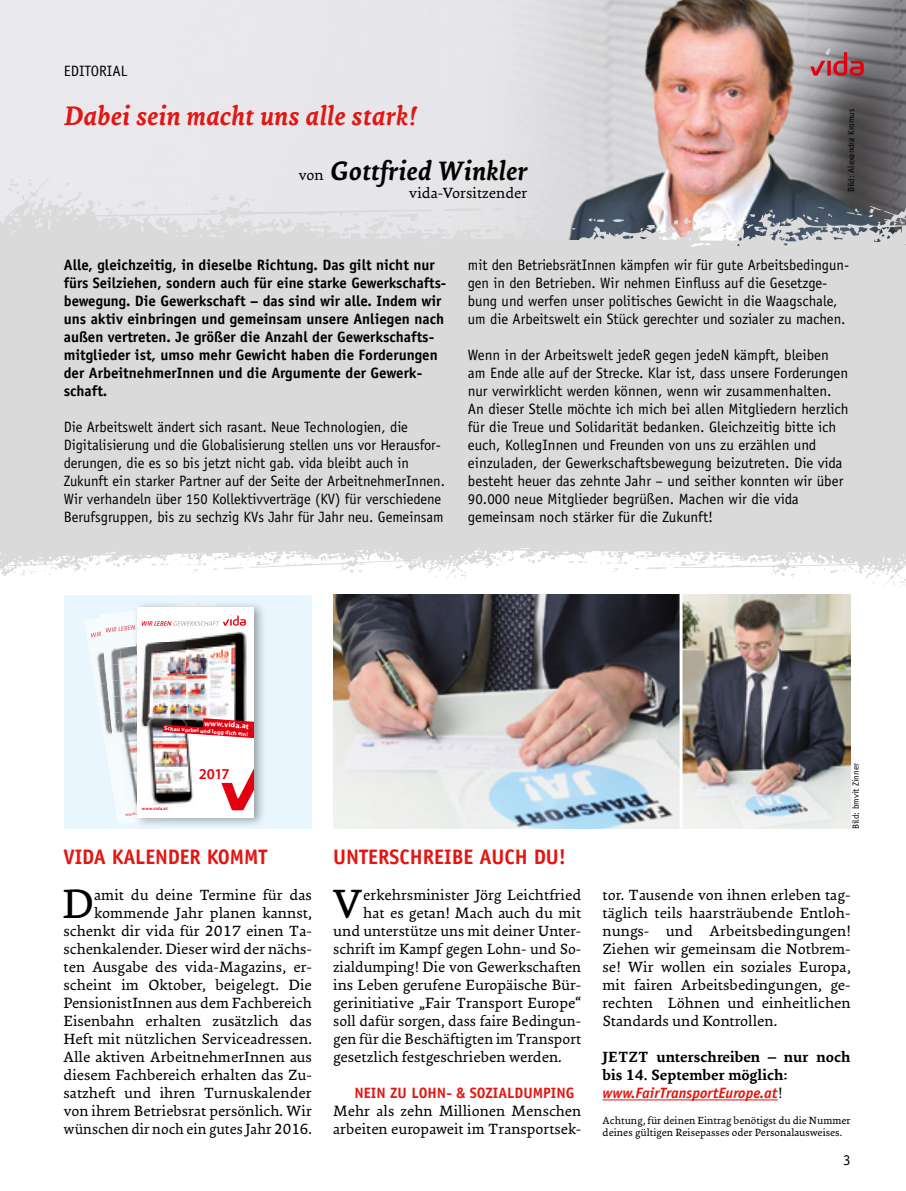
<style>
.page{position:relative;width:906px;height:1191px;background:#fff}
.page>*{position:absolute;margin:0;border:0;box-sizing:border-box;transform-origin:0 0}
.t1{font:41.4px "Ginkgo LT Pro";color:#000}
.t2{font:italic 700 27px/54.8px "Ginkgo LT Pro";color:#e31611}
.t3{font:700 21px "Officina Sans Std";letter-spacing:-.005em;color:#e31611}
.t4{font:600 15.15px "Myriad Pro";color:#e3000f}
.t5{font:15px/18px "Ginkgo LT Pro";color:#000;text-align:right}
.t6{font:15px/18px "Officina Sans Std";color:#000}
.t7{font:700 15px/18px "Officina Sans Std";color:#000}
.t8{font:700 15px/18px "Ginkgo LT Pro";color:#000}
.t9{font:italic 700 15px "Officina Sans Std";color:#e31611}
.t10{font:700 15px "Officina Sans Std";color:#e31611}
.t11{font:10.5px/12px "Ginkgo LT Pro";color:#000}
.t12{font:9px "Officina Sans Std";color:#000}
.t13{font:700 7.65px "Myriad Pro";color:#fff}
.t14{font:700 5.7px "Myriad Pro";color:#fff}
.t15{font:600 4.5px "Myriad Pro";letter-spacing:.03em;color:#e3000f}
.s1{font-weight:400;font-style:normal;font-size:15px;color:#000}
.s2{color:#000}
.s3{font-family:"Ginkgo LT Pro";font-weight:400;font-style:normal;color:#000}
</style>
<div class="page">
<div style="left:64px;top:595px;width:248px;height:234px;background:#e9f6fe"></div>
<img style="left:333px;top:595px;width:346px;height:233px">
<img style="left:0;top:0;width:906px;height:197px">
<div style="left:0;top:248px;width:906px;height:300px;background:#dadada"></div>
<svg style="left:0;top:548px;width:906px;height:40px"></svg>
<svg style="left:0;top:197px;width:906px;height:51px;background:#c3c3c6"></svg>
<svg style="left:57px;top:182px;width:27px;height:26px"></svg>
<svg style="left:210px;top:194px;width:9px;height:6px"></svg>
<svg style="left:8px;top:175px;width:42px;height:27px"></svg>
<svg style="left:868px;top:205px;width:14px;height:13px"></svg>
<svg style="left:229px;top:195px;width:26px;height:14px"></svg>
<svg style="left:846px;top:209px;width:16px;height:7px"></svg>
<svg style="left:802px;top:206px;width:30px;height:17px"></svg>
<svg style="left:769px;top:209px;width:6px;height:9px"></svg>
<svg style="left:352px;top:213px;width:8px;height:3px"></svg>
<svg style="left:588px;top:218px;width:17px;height:5px"></svg>
<svg style="left:743px;top:213px;width:12px;height:15px"></svg>
<svg style="left:341px;top:223px;width:19px;height:14px"></svg>
<svg style="left:681px;top:232px;width:5px;height:3px"></svg>
<svg style="left:424px;top:203px;width:130px;height:37px;background:#e0e0e2"></svg>
<svg style="left:132px;top:200px;width:14px;height:7px"></svg>
<svg style="left:98px;top:201px;width:24px;height:13px"></svg>
<svg style="left:366px;top:212px;width:52px;height:25px"></svg>
<svg style="left:721px;top:221px;width:11px;height:18px"></svg>
<svg style="left:280px;top:218px;width:15px;height:11px"></svg>
<svg style="left:645px;top:225px;width:11px;height:6px"></svg>
<svg style="left:810px;top:48px;width:53px;height:28px"></svg>
<svg style="left:827px;top:61px;width:4px;height:15px"></svg>
<hr style="left:602px;top:1099px;width:175px;height:1px;background:#e31611">
<img style="left:682px;top:595px;width:168px;height:233px">
<div style="left:132px;top:600px;width:134px;height:227px;background:#000;opacity:.35"></div>
<img style="left:85px;top:601px;width:169px;height:223px">
<p class="t6" style="left:64px;top:61px;width:65px">EDITORIAL</p>
<h2 class="t2" style="left:298px;top:89px;width:231px;text-indent:-234px">Dabei sein macht uns alle stark!<br><span class="s1">von</span> <span class="s2">Gottfried Winkler</span></h2>
<p class="t5" style="left:409px;top:184px;width:120px">vida-Vorsitzender</p>
<p class="t12" style="left:846px;top:192px;width:85px;rotate:-90deg">Bild: Alexandra Kromus</p>
<p class="t7" style="left:64px;top:256px;width:384px">Alle, gleichzeitig, in dieselbe Richtung. Das gilt nicht nur fürs Seilziehen, sondern auch für eine starke Gewerkschafts&shy;bewegung. Die Gewerkschaft – das sind wir alle. Indem wir uns aktiv einbringen und gemeinsam unsere Anliegen nach außen vertreten. Je größer die Anzahl der Gewerkschafts&shy;mitglieder ist, umso mehr Gewicht haben die Forderungen der ArbeitnehmerInnen und die Argumente der Gewerk&shy;schaft.</p>
<p class="t6" style="left:64px;top:418px;width:381px">Die Arbeitswelt ändert sich rasant. Neue Technologien, die Digitalisierung und die Globalisierung stellen uns vor Herausfor&shy;derungen, die es so bis jetzt nicht gab. vida bleibt auch in Zukunft ein starker Partner auf der Seite der ArbeitnehmerInnen.<br>Wir verhandeln über 150 Kollektivverträge (KV) für verschiedene Berufsgruppen, bis zu sechzig KVs Jahr für Jahr neu. Gemeinsam</p>
<p class="t6" style="left:468px;top:256px;width:383px">mit den BetriebsrätInnen kämpfen wir für gute Arbeitsbedingun&shy;gen in den Betrieben. Wir nehmen Einfluss auf die Gesetzge&shy;bung und werfen unser politisches Gewicht in die Waagschale, um die Arbeitswelt ein Stück gerechter und sozialer zu machen.</p>
<p class="t6" style="left:468px;top:346px;width:382px">Wenn in der Arbeitswelt jedeR gegen jedeN kämpft, bleiben am Ende alle auf der Strecke. Klar ist, dass unsere Forderungen nur verwirklicht werden können, wenn wir zusammenhalten.<br>An dieser Stelle möchte ich mich bei allen Mitgliedern herzlich für die Treue und Solidarität bedanken. Gleichzeitig bitte ich euch, KollegInnen und Freunden von uns zu erzählen und einzuladen, der Gewerkschaftsbewegung beizutreten. Die vida besteht heuer das zehnte Jahr – und seither konnten wir über 90.000 neue Mitglieder begrüßen. Machen wir die vida gemeinsam noch stärker für die Zukunft!</p>
<p class="t13" style="left:178px;top:718px;width:46px;rotate:-2deg">www.vida.at</p>
<p class="t14" style="left:139px;top:728px;width:85px;rotate:-2deg">Schau vorbei und logg dich ein!</p>
<p class="t4" style="left:199px;top:764px;width:32px">2017</p>
<p class="t15" style="left:142px;top:806px;width:27px">www.vida.at</p>
<p class="t13" style="left:205px;top:718px;width:46px;rotate:4deg">www.vida.at</p>
<p class="t14" style="left:165px;top:724px;width:85px;rotate:4deg">Schau vorbei und logg dich ein!</p>
<p class="t12" style="left:850px;top:829px;width:67px;rotate:-90deg">Bild: bmvit Zinner</p>
<h3 class="t3" style="left:64px;top:844px;width:205px">VIDA KALENDER KOMMT</h3>
<h1 class="t1" style="left:62px;top:878px;width:34px">D</h1>
<h3 class="t3" style="left:333px;top:844px;width:234px">UNTERSCHREIBE AUCH DU!</h3>
<p class="t5" style="left:64px;top:886px;width:250px">amit du deine Termine für das kommende Jahr planen kannst, schenkt dir vida für 2017 einen Ta&shy;schenkalender. Dieser wird der nächs&shy;ten Ausgabe des vida-Magazins, er&shy;scheint im Oktober, beigelegt. Die PensionistInnen aus dem Fachbereich Eisenbahn erhalten zusätzlich das Heft mit nützlichen Serviceadressen.<br>Alle aktiven ArbeitnehmerInnen aus diesem Fachbereich erhalten das Zu&shy;satzheft und ihren Turnuskalender von ihrem Betriebsrat persönlich. Wir wünschen dir noch ein gutes Jahr 2016.</p>
<h1 class="t1" style="left:332px;top:878px;width:32px">V</h1>
<p class="t5" style="left:363px;top:886px;width:220px">erkehrsminister Jörg Leichtfried</p>
<p class="t5" style="left:363px;top:904px;width:220px">hat es getan! Mach auch du mit</p>
<p class="t5" style="left:333px;top:922px;width:249px">und unterstütze uns mit deiner Unter-</p>
<p class="t5" style="left:333px;top:940px;width:249px">schrift im Kampf gegen Lohn- und So-</p>
<p class="t5" style="left:333px;top:958px;width:249px">zialdumping! Die von Gewerkschaften</p>
<p class="t5" style="left:333px;top:976px;width:249px">ins Leben gerufene Europäische Bür-</p>
<p class="t5" style="left:333px;top:994px;width:249px">gerinitiative „Fair Transport Europe“</p>
<p class="t5" style="left:333px;top:1012px;width:249px">soll dafür sorgen, dass faire Bedingun-</p>
<p class="t5" style="left:333px;top:1030px;width:249px">gen für die Beschäftigten im Transport</p>
<p class="t5" style="left:333px;top:1048px;width:230px">gesetzlich festgeschrieben werden.</p>
<p class="t10" style="left:354px;top:1084px;width:221px">NEIN ZU LOHN- &amp; SOZIALDUMPING</p>
<p class="t5" style="left:333px;top:1102px;width:249px;text-align:left">Mehr als zehn Millionen Menschen arbeiten europaweit im Transportsek-</p>
<p class="t5" style="left:602px;top:886px;width:250px;text-align:justify">tor. Tausende von ihnen erleben tag&shy;täglich teils haarsträubende Entloh&shy;nungs- und Arbeitsbedingungen!<br>Ziehen wir gemeinsam die Notbrem&shy;se! Wir wollen ein soziales Europa, mit fairen Arbeitsbedingungen, ge&shy;rechten Löhnen und einheitlichen Standards und Kontrollen.</p>
<p class="t8" style="left:602px;top:1048px;width:250px">JETZT unterschreiben – nur noch bis 14. September möglich:</p>
<p class="t9" style="left:602px;top:1084px;width:181px">www.FairTransportEurope.at<span class="s3">!</span></p>
<p class="t11" style="left:602px;top:1114px;width:250px">Achtung, für deinen Eintrag benötigst du die Nummer deines gültigen Reisepasses oder Personalausweises.</p>
<p class="t6" style="left:843px;top:1150px;width:9px">3</p>
</div>
